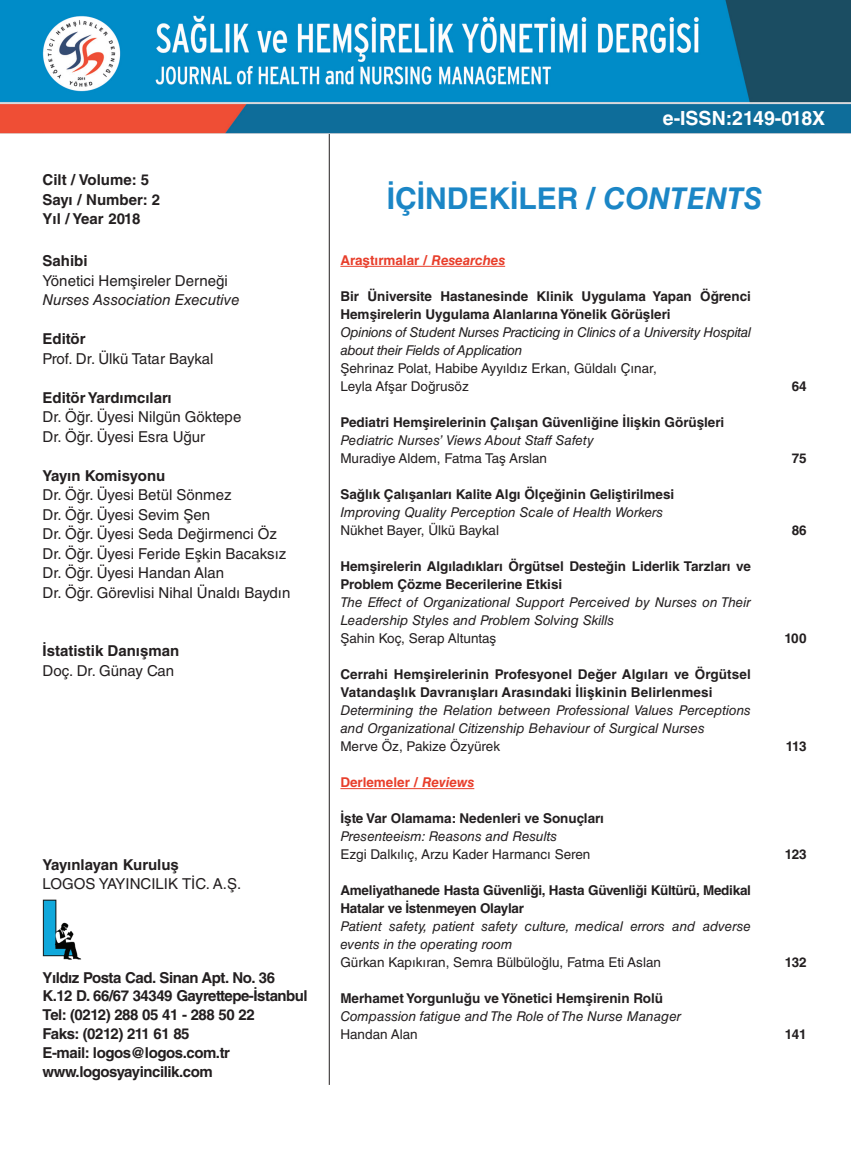
<style>
.page{position:relative;width:851px;height:1170px;background:#fff}
.page>*{position:absolute;margin:0;border:0;box-sizing:border-box;transform-origin:0 0}
.t1{font:700 30px "Helvetica LT Std";color:#1b86c6}
.t2{font:700 19.5px "Helvetica LT Std";color:#fff}
.t3{font:15px/19.5px "Helvetica LT Std";color:#231f20}
.t4{font:700 15px/18.8px "Helvetica LT Std";letter-spacing:-.03em;color:#231f20}
.t5{font:700 15px/19.5px "Helvetica LT Std";color:#231f20}
.t6{font:italic 15px "Helvetica LT Std";color:#231f20}
.t7{font:700 13.5px/18px "Helvetica LT Std";color:#231f20}
.t8{font:italic 13.5px/18px "Helvetica LT Std";color:#231f20}
.t9{font:13.5px/18px "Helvetica LT Std";color:#231f20}
.t10{font:italic 13.5px/18px "Helvetica LT Std";letter-spacing:-.02em;color:#231f20}
.t11{font:700 13.5px/18px "Helvetica LT Std";letter-spacing:-.02em;color:#231f20}
.t12{font:700 13.5px "Helvetica LT Std";color:#e83e2b}
.s1{font-style:italic}
</style>
<div class="page">
<hr style="left:329px;top:128px;width:1px;height:956px;background:#231f20">
<hr style="left:340px;top:266px;width:165px;height:1px;background:#e83e2b">
<hr style="left:340px;top:788px;width:134px;height:1px;background:#e83e2b">
<img style="left:0;top:0;width:850px;height:133px">
<img style="left:43px;top:899px;width:38px;height:61px">
<p class="t5" style="left:43px;top:170px;width:119px">Cilt / Volume: 5<br>Sayı / Number: 2<br>Yıl / Year 2018</p>
<p class="t4" style="left:43px;top:251px;width:47px">Sahibi</p>
<p class="t3" style="left:43px;top:270px;width:187px">Yönetici Hemşireler Derneği</p>
<p class="t6" style="left:43px;top:291px;width:199px">Nurses Association Executive</p>
<p class="t4" style="left:43px;top:329px;width:45px">Editör</p>
<p class="t3" style="left:43px;top:348px;width:172px">Prof. Dr. Ülkü Tatar Baykal</p>
<p class="t5" style="left:43px;top:387px;width:131px">Editör Yardımcıları</p>
<p class="t3" style="left:43px;top:407px;width:200px">Dr. Öğr. Üyesi Nilgün Göktepe<br>Dr. Öğr. Üyesi Esra Uğur</p>
<p class="t4" style="left:43px;top:466px;width:124px">Yayın Komisyonu</p>
<p class="t3" style="left:43px;top:485px;width:249px">Dr. Öğr. Üyesi Betül Sönmez<br>Dr. Öğr. Üyesi Sevim Şen<br>Dr. Öğr. Üyesi Seda Değirmenci Öz<br>Dr. Öğr. Üyesi Feride Eşkin Bacaksız<br>Dr. Öğr. Üyesi Handan Alan<br>Dr. Öğr. Görevlisi Nihal Ünaldı Baydın</p>
<p class="t5" style="left:43px;top:641px;width:138px">İstatistik Danışman</p>
<p class="t3" style="left:43px;top:660px;width:133px">Doç. Dr. Günay Can</p>
<p class="t5" style="left:43px;top:854px;width:138px">Yayınlayan Kuruluş</p>
<p class="t3" style="left:43px;top:873px;width:200px">LOGOS YAYINCILIK TİC. A.Ş.</p>
<p class="t4" style="left:43px;top:967px;width:266px">Yıldız Posta Cad. Sinan Apt. No. 36<br>K.12 D. 66/67 34349 Gayrettepe-İstanbul<br>Tel: (0212) 288 05 41 - 288 50 22<br>Faks: (0212) 211 61 85<br>E-mail: logos@logos.com.tr www.logosyayincilik.com</p>
<h2 class="t2" style="left:662px;top:106px;width:164px">e-ISSN:2149-018X</h2>
<h1 class="t1" style="left:387px;top:180px;width:377px">İÇİNDEKİLER / <span class="s1">CONTENTS</span></h1>
<p class="t12" style="left:340px;top:252px;width:166px">Araştırmalar / <span class="s1">Researches</span></p>
<p class="t7" style="left:340px;top:287px;width:412px">Bir Üniversite Hastanesinde Klinik Uygulama Yapan Öğrenci<br>Hemşirelerin Uygulama Alanlarına Yönelik Görüşleri</p>
<p class="t10" style="left:340px;top:323px;width:412px">Opinions of Student Nurses Practicing in Clinics of a University Hospital about their Fields of Application</p>
<p class="t9" style="left:340px;top:359px;width:318px">Şehrinaz Polat, Habibe Ayyıldız Erkan, Güldalı Çınar,<br>Leyla Afşar Doğrusöz</p>
<p class="t7" style="left:340px;top:413px;width:385px">Pediatri Hemşirelerinin Çalışan Güvenliğine İlişkin Görüşleri</p>
<p class="t8" style="left:340px;top:431px;width:255px">Pediatric Nurses’ Views About Staff Safety</p>
<p class="t9" style="left:340px;top:449px;width:208px">Muradiye Aldem, Fatma Taş Arslan</p>
<p class="t7" style="left:340px;top:485px;width:335px">Sağlık Çalışanları Kalite Algı Ölçeğinin Geliştirilmesi</p>
<p class="t8" style="left:340px;top:503px;width:324px">Improving Quality Perception Scale of Health Workers</p>
<p class="t9" style="left:340px;top:521px;width:160px">Nükhet Bayer, Ülkü Baykal</p>
<p class="t7" style="left:340px;top:557px;width:412px">Hemşirelerin Algıladıkları Örgütsel Desteğin Liderlik Tarzları ve<br>Problem Çözme Becerilerine Etkisi</p>
<p class="t8" style="left:340px;top:593px;width:412px">The Effect of Organizational Support Perceived by Nurses on Their<br>Leadership Styles and Problem Solving Skills</p>
<p class="t9" style="left:340px;top:629px;width:157px">Şahin Koç, Serap Altuntaş</p>
<p class="t7" style="left:340px;top:665px;width:412px">Cerrahi Hemşirelerinin Profesyonel Değer Algıları ve Örgütsel<br>Vatandaşlık Davranışları Arasındaki İlişkinin Belirlenmesi</p>
<p class="t8" style="left:340px;top:701px;width:412px">Determining the Relation between Professional Values Perceptions and Organizational Citizenship Behaviour of Surgical Nurses</p>
<p class="t9" style="left:340px;top:737px;width:161px">Merve Öz, Pakize Özyürek</p>
<p class="t12" style="left:340px;top:774px;width:135px">Derlemeler / <span class="s1">Reviews</span></p>
<p class="t7" style="left:340px;top:809px;width:265px">İşte Var Olamama: Nedenleri ve Sonuçları</p>
<p class="t8" style="left:340px;top:827px;width:218px">Presenteeism: Reasons and Results</p>
<p class="t9" style="left:340px;top:845px;width:251px">Ezgi Dalkılıç, Arzu Kader Harmancı Seren</p>
<p class="t11" style="left:340px;top:881px;width:412px">Ameliyathanede Hasta Güvenliği, Hasta Güvenliği Kültürü, Medikal<br>Hatalar ve İstenmeyen Olaylar</p>
<p class="t8" style="left:340px;top:917px;width:412px">Patient safety, patient safety culture, medical errors and adverse events in the operating room</p>
<p class="t9" style="left:340px;top:953px;width:322px">Gürkan Kapıkıran, Semra Bülbüloğlu, Fatma Eti Aslan</p>
<p class="t7" style="left:340px;top:989px;width:324px">Merhamet Yorgunluğu ve Yönetici Hemşirenin Rolü</p>
<p class="t8" style="left:340px;top:1007px;width:342px">Compassion fatigue and The Role of The Nurse Manager</p>
<p class="t9" style="left:340px;top:1025px;width:79px">Handan Alan</p>
<p class="t7" style="left:791px;top:377px;width:17px">64</p>
<p class="t7" style="left:791px;top:449px;width:17px">75</p>
<p class="t7" style="left:791px;top:521px;width:17px">86</p>
<p class="t7" style="left:784px;top:629px;width:24px">100</p>
<p class="t7" style="left:785px;top:737px;width:22px">113</p>
<p class="t7" style="left:784px;top:845px;width:24px">123</p>
<p class="t7" style="left:784px;top:953px;width:24px">132</p>
<p class="t7" style="left:784px;top:1025px;width:24px">141</p>
</div>
